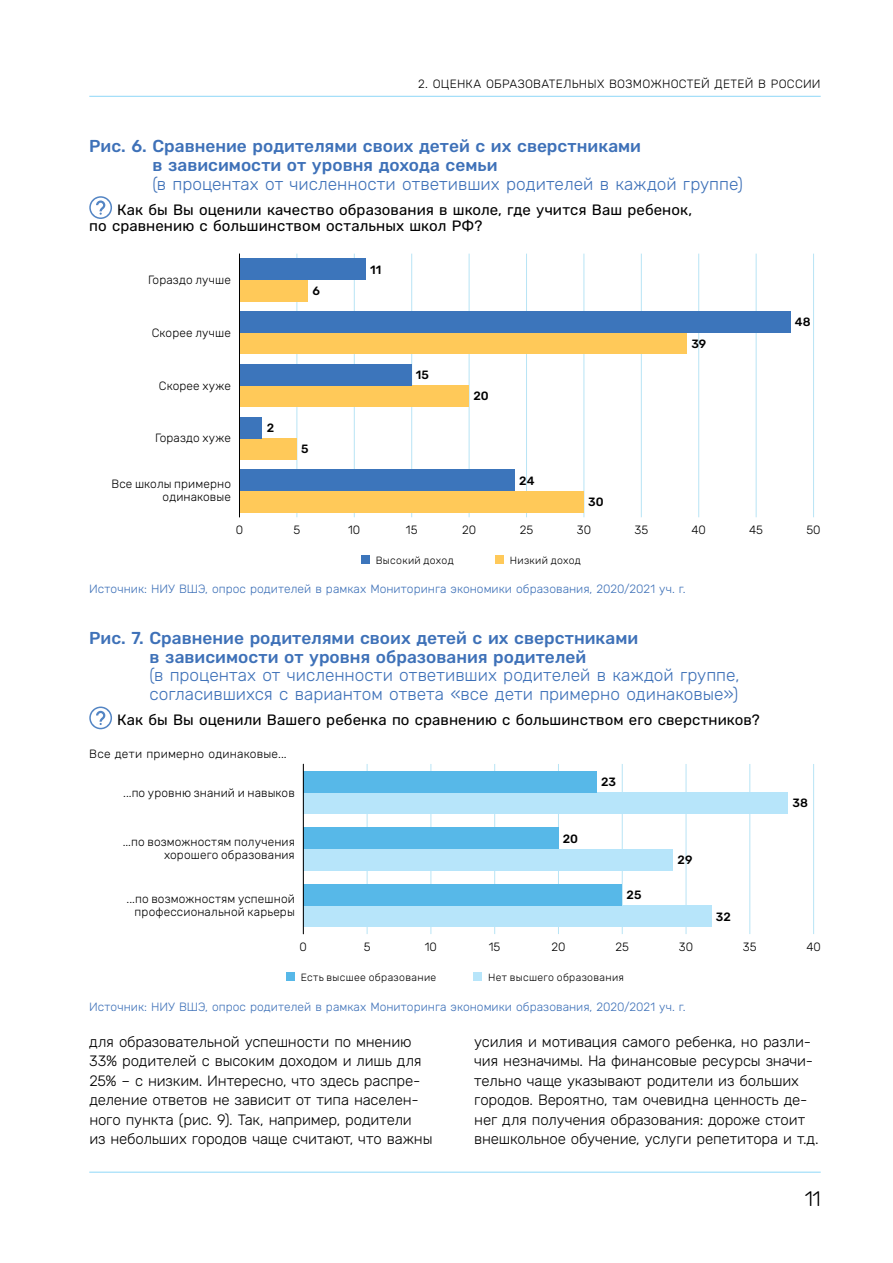
<style>
.page{position:relative;width:893px;height:1263px;background:#fff}
.page>*{position:absolute;margin:0;border:0;box-sizing:border-box;transform-origin:0 0}
.t1{font:300 21px "Rubik";color:#000}
.t2{font:500 17.25px/18.8px "Rubik";color:#3e71b8}
.t3{font:300 17.25px/18.8px "Rubik";color:#3e71b8}
.t4{font:300 15px/19.5px "Rubik";letter-spacing:-.015em;color:#000}
.t5{font:15px/16.5px "Rubik";letter-spacing:.005em;color:#000}
.t6{font:300 12px/12.8px "Rubik";letter-spacing:.01em;color:#000;text-align:right}
.t7{font:300 12px "Rubik";color:#3e71b8}
.t8{font:500 12px "Rubik";letter-spacing:.01em;color:#000}
.t9{font:300 10.5px "Rubik";letter-spacing:.03em;color:#000}
</style>
<div class="page">
<hr style="left:89px;top:1172px;width:732px;height:1px;background:#8ed8f8">
<hr style="left:89px;top:96px;width:732px;height:1px;background:#8ed8f8">
<svg style="left:89px;top:196px;width:23px;height:23px"></svg>
<svg style="left:89px;top:706px;width:23px;height:23px"></svg>
<div style="left:495px;top:555px;width:9px;height:9px;background:#ffc959"></div>
<div style="left:361px;top:555px;width:9px;height:9px;background:#3c75bb"></div>
<hr style="left:296px;top:254px;width:1px;height:263px;background:#b8e4f5">
<hr style="left:354px;top:254px;width:1px;height:263px;background:#b8e4f5">
<hr style="left:411px;top:254px;width:1px;height:263px;background:#b8e4f5">
<hr style="left:469px;top:254px;width:1px;height:263px;background:#b8e4f5">
<hr style="left:526px;top:254px;width:1px;height:263px;background:#b8e4f5">
<hr style="left:584px;top:254px;width:1px;height:263px;background:#b8e4f5">
<hr style="left:641px;top:254px;width:1px;height:263px;background:#b8e4f5">
<hr style="left:698px;top:254px;width:1px;height:263px;background:#b8e4f5">
<hr style="left:756px;top:254px;width:1px;height:263px;background:#b8e4f5">
<hr style="left:813px;top:254px;width:1px;height:263px;background:#b8e4f5">
<div style="left:239px;top:491px;width:345px;height:21px;background:#ffc959"></div>
<div style="left:239px;top:470px;width:276px;height:21px;background:#3c75bb"></div>
<div style="left:239px;top:438px;width:58px;height:21px;background:#ffc959"></div>
<div style="left:239px;top:417px;width:23px;height:21px;background:#3c75bb"></div>
<div style="left:239px;top:385px;width:230px;height:22px;background:#ffc959"></div>
<div style="left:239px;top:364px;width:173px;height:21px;background:#3c75bb"></div>
<div style="left:239px;top:333px;width:448px;height:21px;background:#ffc959"></div>
<div style="left:239px;top:311px;width:552px;height:22px;background:#3c75bb"></div>
<div style="left:239px;top:280px;width:69px;height:21px;background:#ffc959"></div>
<div style="left:239px;top:259px;width:127px;height:21px;background:#3c75bb"></div>
<hr style="left:239px;top:254px;width:1px;height:263px;background:#000">
<div style="left:474px;top:972px;width:8px;height:8px;background:#b7e5fa"></div>
<div style="left:286px;top:972px;width:8px;height:8px;background:#57b8e8"></div>
<hr style="left:367px;top:764px;width:1px;height:170px;background:#b8e4f5">
<hr style="left:430px;top:764px;width:1px;height:170px;background:#b8e4f5">
<hr style="left:494px;top:764px;width:1px;height:170px;background:#b8e4f5">
<hr style="left:558px;top:764px;width:1px;height:170px;background:#b8e4f5">
<hr style="left:622px;top:764px;width:1px;height:170px;background:#b8e4f5">
<hr style="left:686px;top:764px;width:1px;height:170px;background:#b8e4f5">
<hr style="left:749px;top:764px;width:1px;height:170px;background:#b8e4f5">
<hr style="left:813px;top:764px;width:1px;height:170px;background:#b8e4f5">
<div style="left:303px;top:906px;width:409px;height:21px;background:#b7e5fa"></div>
<div style="left:303px;top:884px;width:319px;height:22px;background:#57b8e8"></div>
<div style="left:303px;top:849px;width:370px;height:21px;background:#b7e5fa"></div>
<div style="left:303px;top:828px;width:255px;height:21px;background:#57b8e8"></div>
<div style="left:303px;top:792px;width:485px;height:21px;background:#b7e5fa"></div>
<div style="left:303px;top:771px;width:294px;height:21px;background:#57b8e8"></div>
<hr style="left:303px;top:764px;width:1px;height:170px;background:#000">
<p class="t6" style="left:418px;top:78px;width:32px">2. Оценкаобразовательныхвозможносте</p>
<p class="t6" style="left:701px;top:78px;width:17px">й дете</p>
<p class="t6" style="left:745px;top:78px;width:43px">й в России</p>
<p class="t2" style="left:152px;top:137px;width:490px;text-indent:-63px">Рис. 6. Сравнение родителями своих детей с их сверстниками в зависимости от уровня дохода семьи</p>
<p class="t3" style="left:152px;top:175px;width:592px">(в процентах от численности ответивших родителей в каждой группе)</p>
<p class="t5" style="left:89px;top:202px;width:604px;text-indent:28px">Как бы Вы оценили качество образования в школе, где учится Ваш ребенок, по сравнению с большинством остальных школ РФ?</p>
<p class="t6" style="left:148px;top:274px;width:84px">Гораздо лучше</p>
<p class="t6" style="left:152px;top:327px;width:81px">Скорее лучше</p>
<p class="t6" style="left:159px;top:379px;width:74px">Скорее хуже</p>
<p class="t6" style="left:155px;top:432px;width:77px">Гораздо хуже</p>
<p class="t6" style="left:111px;top:478px;width:121px">Все школы примерно одинаковые</p>
<p class="t8" style="left:313px;top:284px;width:9px">6</p>
<p class="t8" style="left:267px;top:421px;width:9px">2</p>
<p class="t8" style="left:301px;top:442px;width:9px">5</p>
<p class="t8" style="left:370px;top:263px;width:13px">11</p>
<p class="t8" style="left:416px;top:368px;width:15px">15</p>
<p class="t8" style="left:473px;top:389px;width:17px">20</p>
<p class="t8" style="left:519px;top:474px;width:17px">24</p>
<p class="t8" style="left:588px;top:495px;width:17px">30</p>
<p class="t8" style="left:691px;top:337px;width:16px">39</p>
<p class="t8" style="left:795px;top:315px;width:17px">48</p>
<p class="t6" style="left:236px;top:524px;width:9px">0</p>
<p class="t6" style="left:293px;top:524px;width:8px">5</p>
<p class="t6" style="left:348px;top:524px;width:14px">10</p>
<p class="t6" style="left:406px;top:524px;width:13px">15</p>
<p class="t6" style="left:462px;top:524px;width:16px">20</p>
<p class="t6" style="left:520px;top:524px;width:15px">25</p>
<p class="t6" style="left:577px;top:524px;width:16px">30</p>
<p class="t6" style="left:634px;top:524px;width:15px">35</p>
<p class="t6" style="left:691px;top:524px;width:16px">40</p>
<p class="t6" style="left:749px;top:524px;width:16px">45</p>
<p class="t6" style="left:806px;top:524px;width:16px">50</p>
<p class="t9" style="left:376px;top:554px;width:79px">Высокий доход</p>
<p class="t9" style="left:510px;top:554px;width:73px">Низкий доход</p>
<p class="t7" style="left:89px;top:582px;width:598px">Источник: НИУ ВШЭ, опрос родителей в рамках Мониторинга экономики образования, 2020/2021 уч. г.</p>
<p class="t2" style="left:89px;top:629px;width:550px;text-align:center">Рис. 7. Сравнение родителями своих детей с их сверстниками в зависимости от уровня образования родителей</p>
<p class="t3" style="left:150px;top:666px;width:591px">(в процентах от численности ответивших родителей в каждой группе, согласившихся с вариантом ответа «все дети примерно одинаковые»)</p>
<p class="t5" style="left:117px;top:712px;width:644px">Как бы Вы оценили Вашего ребенка по сравнению с большинством его сверстников?</p>
<p class="t6" style="left:89px;top:748px;width:199px">Все дети примерно одинаковые...</p>
<p class="t6" style="left:123px;top:786px;width:173px">...по уровню знаний и навыков</p>
<p class="t6" style="left:123px;top:836px;width:174px">...по возможностям получения хорошего образования</p>
<p class="t6" style="left:127px;top:893px;width:170px">...по возможностям успешной профессиональной карьеры</p>
<p class="t8" style="left:563px;top:832px;width:17px">20</p>
<p class="t8" style="left:601px;top:775px;width:17px">23</p>
<p class="t8" style="left:626px;top:888px;width:16px">25</p>
<p class="t8" style="left:677px;top:853px;width:17px">29</p>
<p class="t8" style="left:716px;top:910px;width:17px">32</p>
<p class="t8" style="left:792px;top:796px;width:17px">38</p>
<p class="t6" style="left:300px;top:941px;width:9px">0</p>
<p class="t6" style="left:364px;top:941px;width:8px">5</p>
<p class="t6" style="left:425px;top:941px;width:14px">10</p>
<p class="t6" style="left:489px;top:941px;width:13px">15</p>
<p class="t6" style="left:551px;top:941px;width:16px">20</p>
<p class="t6" style="left:615px;top:941px;width:15px">25</p>
<p class="t6" style="left:679px;top:941px;width:16px">30</p>
<p class="t6" style="left:743px;top:941px;width:15px">35</p>
<p class="t6" style="left:806px;top:941px;width:16px">40</p>
<p class="t9" style="left:301px;top:971px;width:137px">Есть высшее образование</p>
<p class="t9" style="left:488px;top:971px;width:137px">Нет высшего образования</p>
<p class="t7" style="left:89px;top:1000px;width:598px">Источник: НИУ ВШЭ, опрос родителей в рамках Мониторинга экономики образования, 2020/2021 уч. г.</p>
<p class="t4" style="left:89px;top:1032px;width:345px">для образовательной успешности по мнению 33% родителей с высоким доходом и лишь для 25% – с низким. Интересно, что здесь распре&shy;деление ответов не зависит от типа населен&shy;ного пункта (рис. 9). Так, например, родители<br>из небольших городов чаще считают, что важны</p>
<p class="t4" style="left:474px;top:1032px;width:346px">усилия и мотивация самого ребенка, но разли&shy;чия незначимы. На финансовые ресурсы значи&shy;тельно чаще указывают родители из больших городов. Вероятно, там очевидна ценность де&shy;нег для получения образования: дороже стоит внешкольное обучение, услуги репетитора и т.д.</p>
<h1 class="t1" style="left:805px;top:1187px;width:17px">11</h1>
</div>
